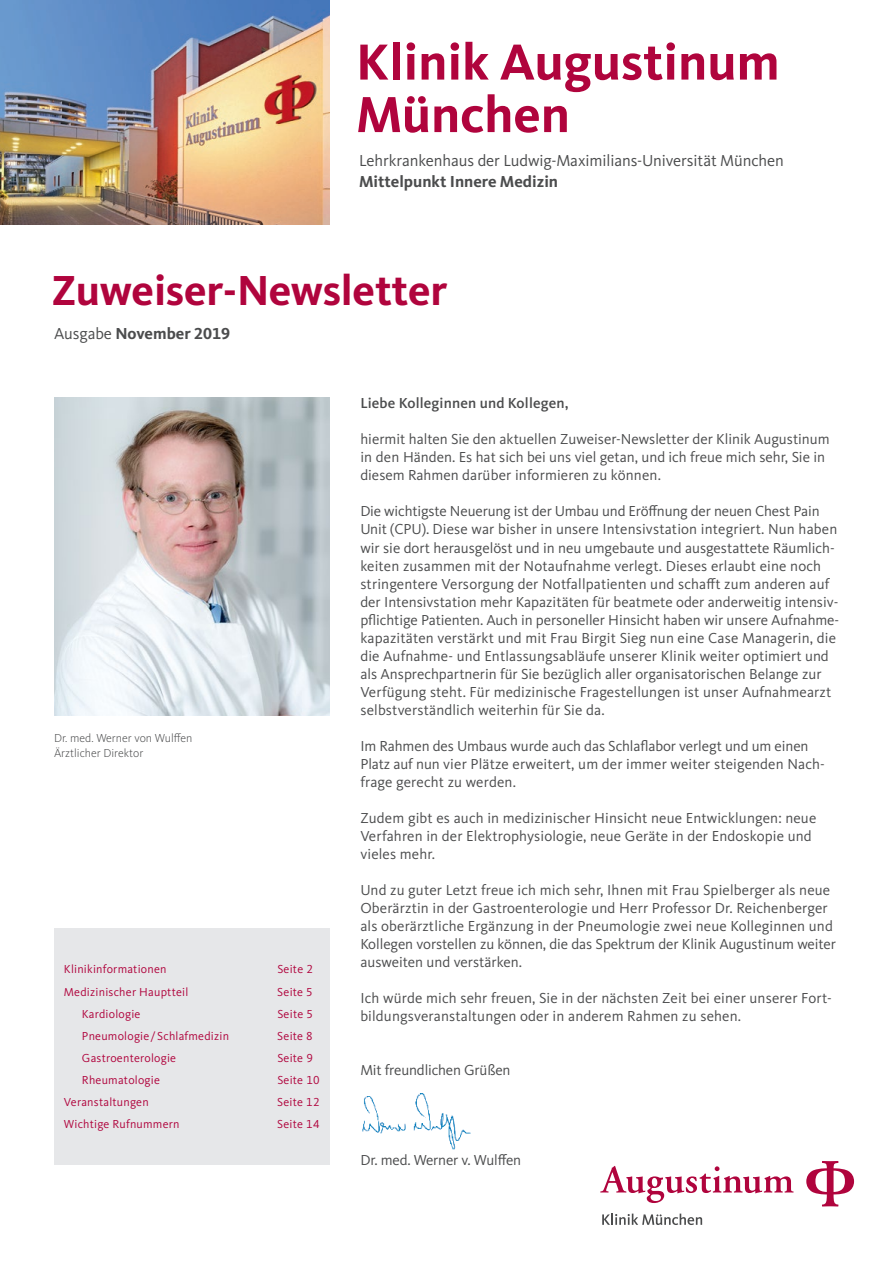
<style>
.page{position:relative;width:893px;height:1263px;background:#fff}
.page>*{position:absolute;margin:0;border:0;box-sizing:border-box;transform-origin:0 0}
.t1{font:700 52.5px/52.5px "Kievit OT";color:#b0043d}
.t2{font:700 43.5px "Kievit OT";letter-spacing:-.005em;color:#b0043d}
.t3{font:16.5px "Kievit OT";letter-spacing:-.005em;color:#4b4c4d}
.t4{font:700 16.5px "Kievit OT";color:#4b4c4d}
.t5{font:15px/18px "Kievit OT";letter-spacing:.005em;color:#4b4c4d}
.t6{font:500 15px "Kievit OT";letter-spacing:.01em;color:#4b4c4d}
.t7{font:12px "Kievit OT";letter-spacing:.02em;color:#b0043d}
.t8{font:300 12px/15px "Kievit OT";color:#4b4c4d}
.s1{font-weight:400}
</style>
<div class="page">
<img style="left:54px;top:397px;width:276px;height:318px">
<img style="left:362px;top:1093px;width:109px;height:57px">
<img style="left:0;top:0;width:330px;height:224px">
<div style="left:54px;top:928px;width:276px;height:237px;background:#e6e7e9"></div>
<svg style="left:600px;top:1166px;width:194px;height:37px"></svg>
<svg style="left:806px;top:1161px;width:48px;height:45px"></svg>
<svg style="left:602px;top:1213px;width:100px;height:12px"></svg>
<h1 class="t1" style="left:356px;top:36px;width:425px">Klinik Augustinum<br>München</h1>
<p class="t3" style="left:359px;top:151px;width:426px">Lehrkrankenhaus der Ludwig-Maximilians-Universität München</p>
<p class="t4" style="left:359px;top:172px;width:200px">Mittelpunkt Innere Medizin</p>
<h2 class="t2" style="left:52px;top:265px;width:397px">Zuweiser-Newsletter</h2>
<p class="t4" style="left:54px;top:324px;width:177px"><span class="s1">Ausgabe</span> November 2019</p>
<p class="t8" style="left:54px;top:730px;width:140px">Dr. med. Werner von Wulffen<br>Ärztlicher Direktor</p>
<p class="t7" style="left:64px;top:963px;width:104px">Klinikinformationen</p>
<p class="t7" style="left:277px;top:963px;width:37px">Seite 2</p>
<p class="t7" style="left:64px;top:985px;width:126px">Medizinischer Hauptteil</p>
<p class="t7" style="left:277px;top:985px;width:37px">Seite 5</p>
<p class="t7" style="left:82px;top:1007px;width:60px">Kardiologie</p>
<p class="t7" style="left:277px;top:1007px;width:37px">Seite 5</p>
<p class="t7" style="left:82px;top:1029px;width:149px">Pneumologie/Schlafmedizin</p>
<p class="t7" style="left:277px;top:1029px;width:37px">Seite 8</p>
<p class="t7" style="left:82px;top:1051px;width:96px">Gastroenterologie</p>
<p class="t7" style="left:277px;top:1051px;width:37px">Seite 9</p>
<p class="t7" style="left:82px;top:1073px;width:80px">Rheumatologie</p>
<p class="t7" style="left:277px;top:1073px;width:44px">Seite 10</p>
<p class="t7" style="left:64px;top:1095px;width:86px">Veranstaltungen</p>
<p class="t7" style="left:277px;top:1095px;width:44px">Seite 12</p>
<p class="t7" style="left:64px;top:1118px;width:117px">Wichtige Rufnummern</p>
<p class="t7" style="left:277px;top:1118px;width:44px">Seite 14</p>
<p class="t6" style="left:360px;top:395px;width:210px">Liebe Kolleginnen und Kollegen,</p>
<p class="t5" style="left:360px;top:431px;width:471px">hiermit halten Sie den aktuellen Zuweiser-Newsletter der Klinik Augustinum in den Händen. Es hat sich bei uns viel getan, und ich freue mich sehr, Sie in diesem Rahmen darüber informieren zu können.</p>
<p class="t5" style="left:360px;top:503px;width:480px">Die wichtigste Neuerung ist der Umbau und Eröffnung der neuen Chest Pain Unit (CPU). Diese war bisher in unsere Intensivstation integriert. Nun haben wir sie dort herausgelöst und in neu umgebaute und ausgestattete Räumlich&shy;keiten zusammen mit der Notaufnahme verlegt. Dieses erlaubt eine noch stringentere Versorgung der Notfallpatienten und schafft zum anderen auf der Intensivstation mehr Kapazitäten für beatmete oder anderweitig intensiv&shy;pflichtige Patienten. Auch in personeller Hinsicht haben wir unsere Aufnahme&shy;kapazitäten verstärkt und mit Frau Birgit Sieg nun eine Case Managerin, die die Aufnahme- und Entlassungsabläufe unserer Klinik weiter optimiert und als Ansprechpartnerin für Sie bezüglich aller organisatorischen Belange zur Verfügung steht. Für medizinische Fragestellungen ist unser Aufnahmearzt selbstverständlich weiterhin für Sie da.</p>
<p class="t5" style="left:360px;top:737px;width:466px">Im Rahmen des Umbaus wurde auch das Schlaflabor verlegt und um einen<br>Platz auf nun vier Plätze erweitert, um der immer weiter steigenden Nach&shy;frage gerecht zu werden.</p>
<p class="t5" style="left:360px;top:809px;width:457px">Zudem gibt es auch in medizinischer Hinsicht neue Entwicklungen: neue<br>Verfahren in der Elektrophysiologie, neue Geräte in der Endoskopie und vieles mehr.</p>
<p class="t5" style="left:360px;top:881px;width:477px">Und zu guter Letzt freue ich mich sehr, Ihnen mit Frau Spielberger als neue Oberärztin in der Gastroenterologie und Herr Professor Dr. Reichenberger als oberärztliche Ergänzung in der Pneumologie zwei neue Kolleginnen und Kollegen vorstellen zu können, die das Spektrum der Klinik Augustinum weiter ausweiten und verstärken.</p>
<p class="t5" style="left:360px;top:989px;width:473px">Ich würde mich sehr freuen, Sie in der nächsten Zeit bei einer unserer Fort&shy;bildungsveranstaltungen oder in anderem Rahmen zu sehen.</p>
<p class="t5" style="left:360px;top:1061px;width:152px">Mit freundlichen Grüßen</p>
<p class="t5" style="left:360px;top:1151px;width:162px">Dr. med. Werner v. Wulffen</p>
</div>
